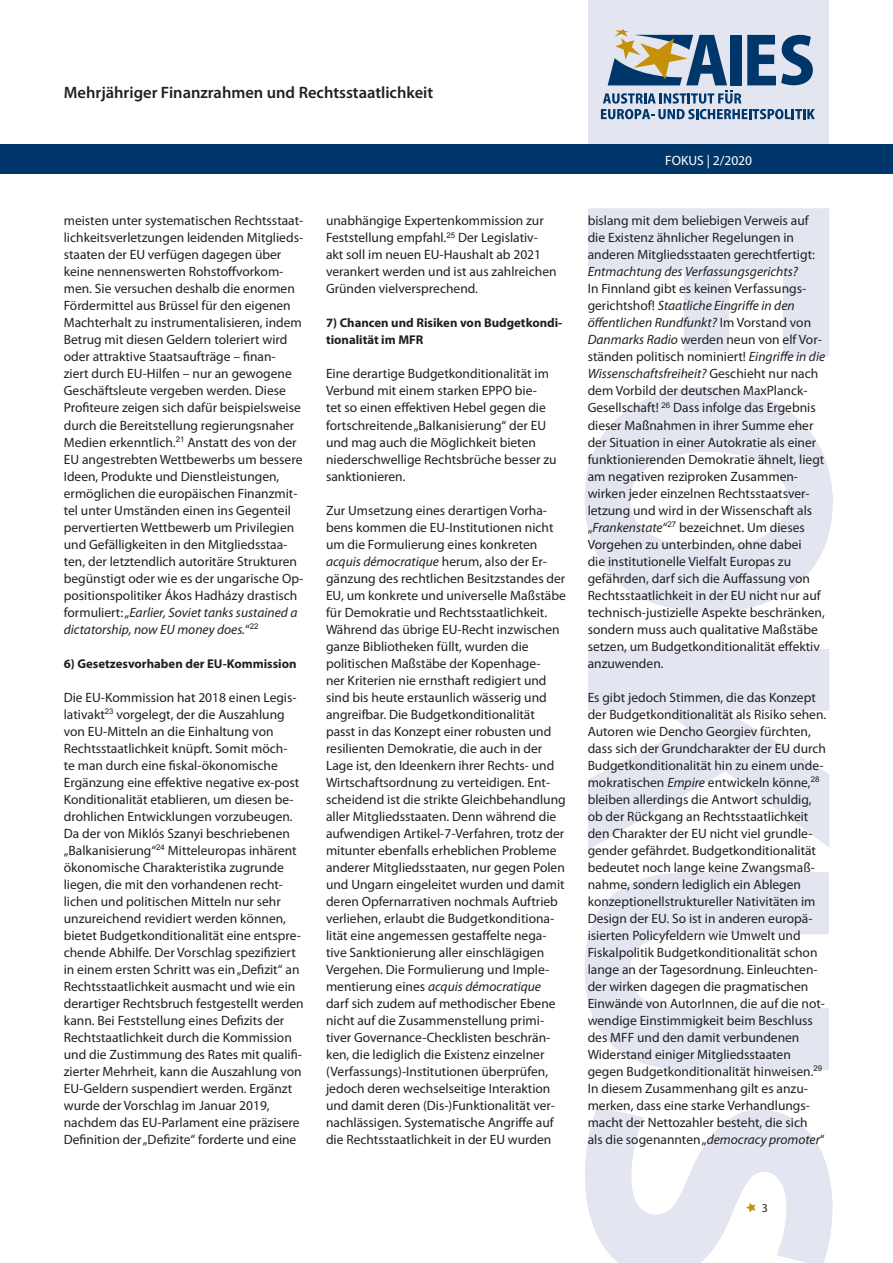
<style>
.page{position:relative;width:893px;height:1263px;background:#fff}
.page>*{position:absolute;margin:0;border:0;box-sizing:border-box;transform-origin:0 0}
.t1{font:600 16.5px "Myriad Pro";color:#231f20}
._03_Fließtext{font:13.5px/17px "Myriad Pro";color:#231f20}
.t2{font:13.5px "Myriad Pro";color:#fff}
._03_Fließtext-2{font:700 12.75px/17px "Myriad Pro";color:#231f20}
.t3{font:12px "Myriad Pro";color:#231f20}
.s1{font-style:italic}
</style>
<div class="page">
<div style="left:588px;top:0;width:241px;height:171px;background:#e3e6f0"></div>
<svg style="left:585px;top:208px;width:248px;height:1055px;fill:#e3e6f0"></svg>
<div style="left:0;top:145px;width:893px;height:29px;background:#00376b"></div>
<svg style="left:746px;top:1203px;width:10px;height:9px"></svg>
<svg style="left:601px;top:29px;width:214px;height:90px"></svg>
<p class="t1" style="left:64px;top:82px;width:371px">Mehrjähriger Finanzrahmen und Rechtsstaatlichkeit</p>
<p class="_03_Fließtext" style="left:64px;top:212px;width:241px">meisten unter systematischen Rechtsstaat&shy;lichkeitsverletzungen leidenden Mitglieds&shy;staaten der EU verfügen dagegen über keine nennenswerten Rohstoffvorkom&shy;men. Sie versuchen deshalb die enormen Fördermittel aus Brüssel für den eigenen Machterhalt zu instrumentalisieren, indem Betrug mit diesen Geldern toleriert wird oder attraktive Staatsaufträge – finan&shy;ziert durch EU-Hilfen – nur an gewogene Geschäftsleute vergeben werden. Diese Profiteure zeigen sich dafür beispielsweise durch die Bereitstellung regierungsnaher Medien erkenntlich.<sup>21</sup> Anstatt des von der EU angestrebten Wettbewerbs um bessere Ideen, Produkte und Dienstleistungen, ermöglichen die europäischen Finanzmit&shy;tel unter Umständen einen ins Gegenteil pervertierten Wettbewerb um Privilegien und Gefälligkeiten in den Mitgliedsstaa&shy;ten, der letztendlich autoritäre Strukturen begünstigt oder wie es der ungarische Op&shy;positionspolitiker Ákos Hadházy drastisch formuliert: „<span class="s1">Earlier, Soviet tanks sustained a dictatorship, now EU money does.</span>“<sup>22</sup></p>
<p class="_03_Fließtext-2" style="left:64px;top:654px;width:234px">6) Gesetzesvorhaben der EU-Kommission</p>
<p class="_03_Fließtext" style="left:64px;top:688px;width:241px">Die EU-Kommission hat 2018 einen Legis&shy;lativakt<sup>23</sup> vorgelegt, der die Auszahlung von EU-Mitteln an die Einhaltung von Rechtsstaatlichkeit knüpft. Somit möch-<br>te man durch eine fiskal-ökonomische Ergänzung eine effektive negative ex-post Konditionalität etablieren, um diesen be&shy;drohlichen Entwicklungen vorzubeugen.<br>Da der von Miklós Szanyi beschriebenen „Balkanisierung“<sup>24</sup> Mitteleuropas inhärent ökonomische Charakteristika zugrunde liegen, die mit den vorhandenen recht&shy;lichen und politischen Mitteln nur sehr unzureichend revidiert werden können, bietet Budgetkonditionalität eine entspre&shy;chende Abhilfe. Der Vorschlag spezifiziert in einem ersten Schritt was ein „Defizit“ an Rechtsstaatlichkeit ausmacht und wie ein derartiger Rechtsbruch festgestellt werden kann. Bei Feststellung eines Defizits der Rechtstaatlichkeit durch die Kommission und die Zustimmung des Rates mit qualifi&shy;zierter Mehrheit, kann die Auszahlung von EU-Geldern suspendiert werden. Ergänzt wurde der Vorschlag im Januar 2019, nachdem das EU-Parlament eine präzisere Definition der „Defizite“ forderte und eine</p>
<p class="_03_Fließtext" style="left:326px;top:212px;width:232px">unabhängige Expertenkommission zur Feststellung empfahl.<sup>25</sup> Der Legislativ&shy;akt soll im neuen EU-Haushalt ab 2021 verankert werden und ist aus zahlreichen Gründen vielversprechend.</p>
<p class="_03_Fließtext-2" style="left:326px;top:314px;width:238px">7) Chancen und Risiken von Budgetkondi&shy;tionalität im MFR</p>
<p class="_03_Fließtext" style="left:326px;top:365px;width:232px">Eine derartige Budgetkonditionalität im Verbund mit einem starken EPPO bie-<br>tet so einen effektiven Hebel gegen die fortschreitende „Balkanisierung“ der EU und mag auch die Möglichkeit bieten niederschwellige Rechtsbrüche besser zu sanktionieren.</p>
<p class="_03_Fließtext" style="left:326px;top:501px;width:241px">Zur Umsetzung eines derartigen Vorha&shy;bens kommen die EU-Institutionen nicht um die Formulierung eines konkreten <span class="s1">acquis démocratique</span> herum, also der Er&shy;gänzung des rechtlichen Besitzstandes der EU, um konkrete und universelle Maßstäbe für Demokratie und Rechtsstaatlichkeit.<br>Während das übrige EU-Recht inzwischen ganze Bibliotheken füllt, wurden die politischen Maßstäbe der Kopenhage-<br>ner Kriterien nie ernsthaft redigiert und sind bis heute erstaunlich wässerig und angreifbar. Die Budgetkonditionalität passt in das Konzept einer robusten und resilienten Demokratie, die auch in der Lage ist<span class="s1">,</span> den Ideenkern ihrer Rechts- und Wirtschaftsordnung zu verteidigen. Ent&shy;scheidend ist die strikte Gleichbehandlung aller Mitgliedsstaaten. Denn während die aufwendigen Artikel-7-Verfahren, trotz der mitunter ebenfalls erheblichen Probleme anderer Mitgliedsstaaten, nur gegen Polen und Ungarn eingeleitet wurden und damit deren Opfernarrativen nochmals Auftrieb verliehen, erlaubt die Budgetkonditiona&shy;lität eine angemessen gestaffelte nega&shy;tive Sanktionierung aller einschlägigen Vergehen. Die Formulierung und Imple&shy;mentierung eines <span class="s1">acquis démocratique </span>darf sich zudem auf methodischer Ebene nicht auf die Zusammenstellung primi&shy;tiver Governance-Checklisten beschrän&shy;ken, die lediglich die Existenz einzelner (Verfassungs)-Institutionen überprüfen, jedoch deren wechselseitige Interaktion und damit deren (Dis-)Funktionalität ver&shy;nachlässigen. Systematische Angriffe auf die Rechtsstaatlichkeit in der EU wurden</p>
<p class="t2" style="left:665px;top:152px;width:88px">FOKUS | 2/2020</p>
<p class="_03_Fließtext" style="left:588px;top:212px;width:239px">bislang mit dem beliebigen Verweis auf die Existenz ähnlicher Regelungen in anderen Mitgliedsstaaten gerechtfertigt:<br><span class="s1">Entmachtung des Verfassungsgerichts?<br></span>In Finnland gibt es keinen Verfassungs&shy;gerichtshof! <span class="s1">Staatliche Eingriffe in den öffentlichen Rundfunkt?</span> Im Vorstand von <span class="s1">Danmarks Radio</span> werden neun von elf Vor&shy;ständen politisch nominiert! <span class="s1">Eingriffe in die Wissenschaftsfreiheit?</span> Geschieht nur nach dem Vorbild der deutschen MaxPlanck-Gesellschaft! <sup>26</sup> Dass infolge das Ergebnis dieser Maßnahmen in ihrer Summe eher der Situation in einer Autokratie als einer funktionierenden Demokratie ähnelt, liegt am negativen reziproken Zusammen&shy;wirken jeder einzelnen Rechtsstaatsver&shy;letzung und wird in der Wissenschaft als „<span class="s1">Frankenstate</span>“<sup>27</sup> bezeichnet. Um dieses Vorgehen zu unterbinden, ohne dabei<br>die institutionelle Vielfalt Europas zu gefährden, darf sich die Auffassung von Rechtsstaatlichkeit in der EU nicht nur auf technisch-justizielle Aspekte beschränken, sondern muss auch qualitative Maßstäbe setzen, um Budgetkonditionalität effektiv anzuwenden.</p>
<p class="_03_Fließtext" style="left:588px;top:688px;width:240px">Es gibt jedoch Stimmen, die das Konzept der Budgetkonditionalität als Risiko sehen.<br>Autoren wie Dencho Georgiev fürchten, dass sich der Grundcharakter der EU durch Budgetkonditionalität hin zu einem unde&shy;mokratischen <span class="s1">Empire</span> entwickeln könne,<sup>28 </sup>bleiben allerdings die Antwort schuldig, ob der Rückgang an Rechtsstaatlichkeit den Charakter der EU nicht viel grundle&shy;gender gefährdet. Budgetkonditionalität bedeutet noch lange keine Zwangsmaß&shy;nahme, sondern lediglich ein Ablegen konzeptionellstruktureller Nativitäten im Design der EU. So ist in anderen europä&shy;isierten Policyfeldern wie Umwelt und Fiskalpolitik Budgetkonditionalität schon lange an der Tagesordnung. Einleuchten&shy;der wirken dagegen die pragmatischen Einwände von AutorInnen, die auf die not&shy;wendige Einstimmigkeit beim Beschluss des MFF und den damit verbundenen Widerstand einiger Mitgliedsstaaten gegen Budgetkonditionalität hinweisen.<sup>29<br></sup>In diesem Zusammenhang gilt es anzu&shy;merken, dass eine starke Verhandlungs&shy;macht der Nettozahler besteht, die sich<br>als die sogenannten „<span class="s1">democracy promoter</span>“</p>
<p class="t3" style="left:762px;top:1200px;width:8px">3</p>
</div>
